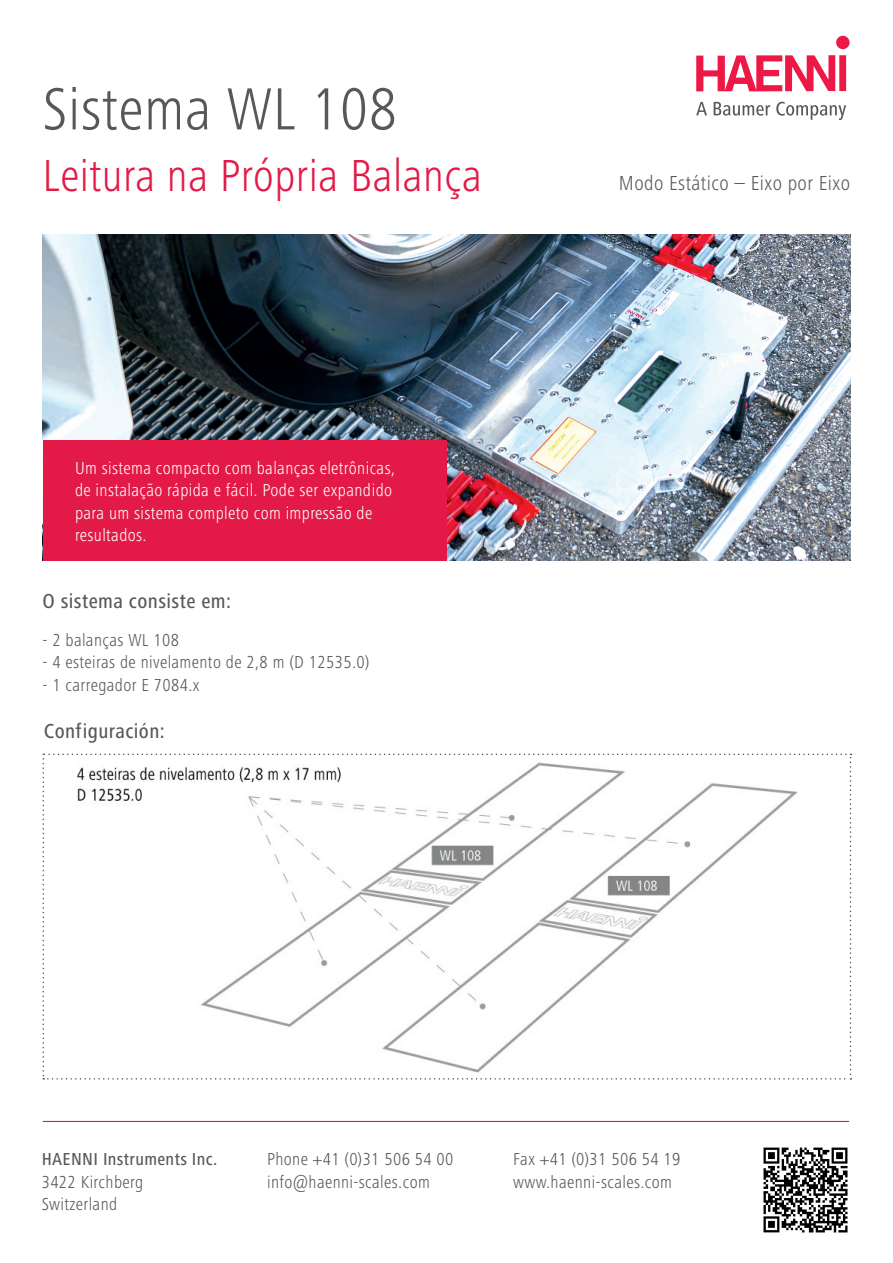
<style>
.page{position:relative;width:893px;height:1263px;background:#fff}
.page>*{position:absolute;margin:0;border:0;box-sizing:border-box;transform-origin:0 0}
.t1{font:300 condensed 61.5px "Frutiger Next Pro";letter-spacing:.01em;color:#57585a}
.t2{font:300 condensed 46.5px "Frutiger Next Pro";letter-spacing:.01em;color:#e31a47}
.t3{font:500 condensed 21px "Frutiger Next Pro";letter-spacing:.02em;color:#57585a}
.t4{font:300 condensed 21px "Frutiger Next Pro";letter-spacing:.02em;color:#57585a}
.t5{font:300 condensed 18px "Frutiger Next Pro";letter-spacing:.02em;color:#57585a}
.t6{font:300 condensed 18px/22.5px "Frutiger Next Pro";letter-spacing:.02em;color:#fff}
.t7{font:500 condensed 18px/22.5px "Frutiger Next Pro";letter-spacing:.02em;color:#57585a}
.s1{font-weight:300}
</style>
<div class="page">
<div style="left:839px;top:55px;width:7px;height:36px;background:#ed1845"></div>
<div style="left:836px;top:36px;width:14px;height:13px;background:#ed1845;border-radius:50%"></div>
<svg style="left:696px;top:55px;width:139px;height:36px"></svg>
<svg style="left:696px;top:102px;width:11px;height:13px"></svg>
<svg style="left:714px;top:102px;width:56px;height:14px"></svg>
<svg style="left:776px;top:102px;width:70px;height:18px"></svg>
<img style="left:43px;top:235px;width:807px;height:326px">
<div style="left:43px;top:441px;width:403px;height:120px;background:#e31a47"></div>
<hr style="left:43px;top:1121px;width:806px;height:1px;background:#e31a47">
<img style="left:763px;top:1147px;width:85px;height:86px">
<svg style="left:43px;top:753px;width:808px;height:326px"></svg>
<p class="t1" style="left:43px;top:74px;width:356px">Sistema WL 108</p>
<p class="t2" style="left:43px;top:149px;width:441px">Leitura na Própria Balança</p>
<p class="t6" style="left:75px;top:456px;width:322px">Um sistema compacto com balanças eletrônicas, de instalação rápida e fácil. Pode ser expandido para um sistema completo com impressão de resultados.</p>
<p class="t3" style="left:43px;top:589px;width:190px">O sistema consiste em:</p>
<p class="t5" style="left:43px;top:629px;width:138px">- 2 balanças WL 108</p>
<p class="t5" style="left:43px;top:652px;width:328px">- 4 esteiras de nivelamento de 2,8 m (D 12535.0)</p>
<p class="t5" style="left:43px;top:674px;width:159px">- 1 carregador E 7084.x</p>
<p class="t3" style="left:44px;top:718px;width:123px">Configuración:</p>
<p class="t4" style="left:619px;top:171px;width:233px">Modo Estático – Eixo por Eixo</p>
<p class="t7" style="left:42px;top:1148px;width:177px">HAENNI Instruments Inc.<br><span class="s1">3422 Kirchberg</span></p>
<p class="t5" style="left:42px;top:1194px;width:77px">Switzerland</p>
<p class="t5" style="left:267px;top:1149px;width:188px">Phone +41 (0)31 506 54 00</p>
<p class="t5" style="left:267px;top:1171px;width:164px">info@haenni-scales.com</p>
<p class="t5" style="left:513px;top:1149px;width:169px">Fax +41 (0)31 506 54 19</p>
<p class="t5" style="left:513px;top:1171px;width:160px">www.haenni-scales.com</p>
</div>
